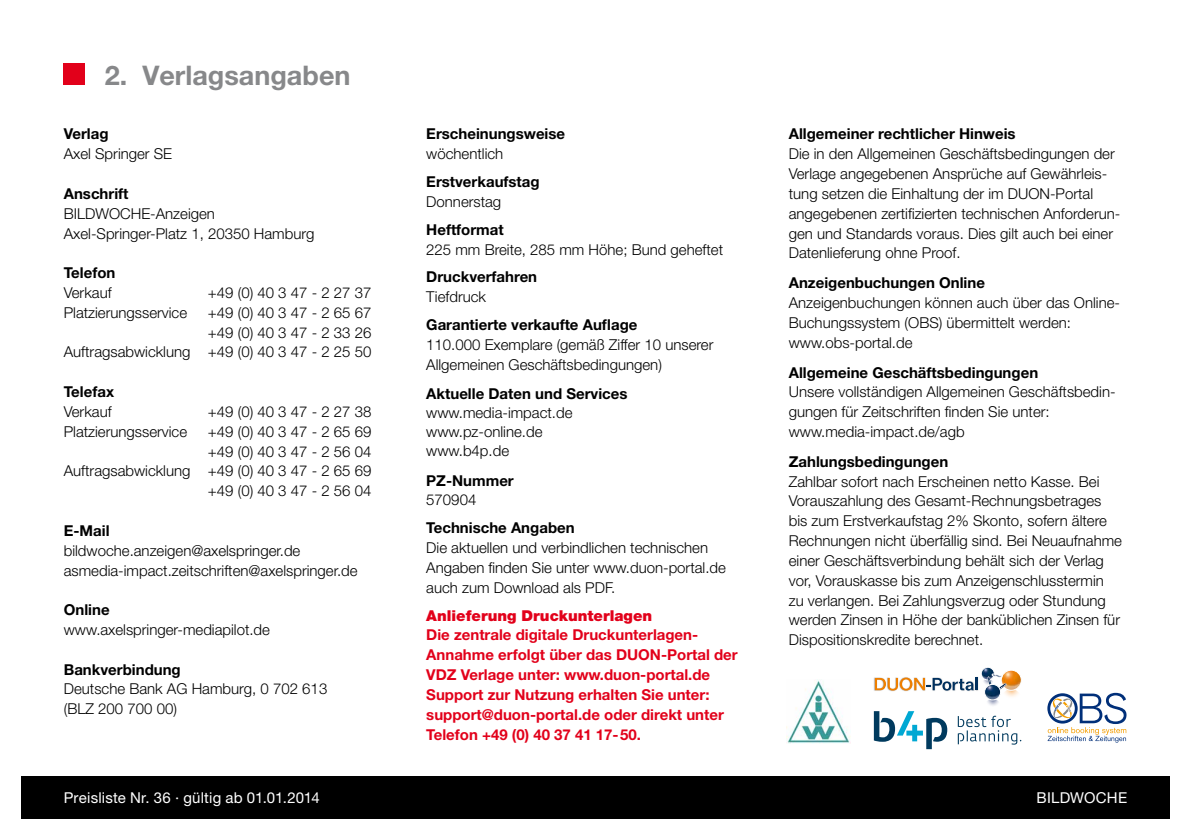
<style>
.page{position:relative;width:1191px;height:840px;background:#fff}
.page>*{position:absolute;margin:0;border:0;box-sizing:border-box;transform-origin:0 0}
.t1{font:700 27px "Helvetica Neue";color:#87888a}
.t2{font:300 15px/19.8px "Helvetica Neue";color:#000}
.t3{font:700 15px "Helvetica Neue";color:#000}
.t4{font:700 15px/19.8px "Helvetica Neue";color:#e2001a}
.t5{font:15px "Helvetica Neue";letter-spacing:.015em;color:#fff}
.t6{font:900 15px "Helvetica Neue";color:#e2001a}
</style>
<div class="page">
<div style="left:21px;top:775px;width:1148px;height:43px;background:#000"></div>
<div style="left:64px;top:64px;width:21px;height:21px;background:#e2001a"></div>
<div style="left:981px;top:666px;width:13px;height:13px;border:1px solid #fff;border-radius:50%"></div>
<svg style="left:874px;top:667px;width:147px;height:81px"></svg>
<svg style="left:1047px;top:692px;width:79px;height:50px"></svg>
<img style="left:787px;top:679px;width:63px;height:63px">
<h1 class="t1" style="left:105px;top:59px;width:247px">2. Verlagsangaben</h1>
<p class="t3" style="left:64px;top:125px;width:46px">Verlag</p>
<p class="t2" style="left:64px;top:144px;width:110px">Axel Springer SE</p>
<p class="t3" style="left:64px;top:184px;width:66px">Anschrift</p>
<p class="t2" style="left:64px;top:203px;width:252px">BILDWOCHE-Anzeigen<br>Axel-Springer-Platz 1, 20350 Hamburg</p>
<p class="t3" style="left:64px;top:263px;width:53px">Telefon</p>
<p class="t2" style="left:64px;top:282px;width:49px">Verkauf</p>
<p class="t2" style="left:208px;top:282px;width:165px">+49 (0) 40 3 47 - 2 27 37</p>
<p class="t2" style="left:64px;top:302px;width:125px">Platzierungsservice</p>
<p class="t2" style="left:64px;top:302px;width:309px;text-align:right">+49 (0) 40 3 47 - 2 65 67<br>+49 (0) 40 3 47 - 2 33 26<br>Auftragsabwicklung +49 (0) 40 3 47 - 2 25 50</p>
<p class="t3" style="left:64px;top:382px;width:52px">Telefax</p>
<p class="t2" style="left:64px;top:401px;width:49px">Verkauf</p>
<p class="t2" style="left:208px;top:401px;width:165px">+49 (0) 40 3 47 - 2 27 38</p>
<p class="t2" style="left:64px;top:421px;width:125px">Platzierungsservice</p>
<p class="t2" style="left:64px;top:421px;width:309px;text-align:right">+49 (0) 40 3 47 - 2 65 69<br>+49 (0) 40 3 47 - 2 56 04<br>Auftragsabwicklung +49 (0) 40 3 47 - 2 65 69 +49 (0) 40 3 47 - 2 56 04</p>
<p class="t3" style="left:64px;top:521px;width:47px">E-Mail</p>
<p class="t2" style="left:64px;top:540px;width:295px">bildwoche.anzeigen@axelspringer.de asmedia-impact.zeitschriften@axelspringer.de</p>
<p class="t3" style="left:64px;top:600px;width:47px">Online</p>
<p class="t2" style="left:64px;top:619px;width:208px">www.axelspringer-mediapilot.de</p>
<p class="t3" style="left:64px;top:659px;width:118px">Bankverbindung</p>
<p class="t2" style="left:64px;top:678px;width:265px">Deutsche Bank AG Hamburg, 0 702 613 (BLZ 200 700 00)</p>
<p class="t3" style="left:426px;top:125px;width:140px">Erscheinungsweise</p>
<p class="t2" style="left:426px;top:144px;width:78px">wöchentlich</p>
<p class="t3" style="left:426px;top:172px;width:115px">Erstverkaufstag</p>
<p class="t2" style="left:426px;top:191px;width:77px">Donnerstag</p>
<p class="t3" style="left:426px;top:220px;width:79px">Heftformat</p>
<p class="t2" style="left:426px;top:239px;width:298px">225 mm Breite, 285 mm Höhe; Bund geheftet</p>
<p class="t3" style="left:426px;top:267px;width:112px">Druckverfahren</p>
<p class="t2" style="left:426px;top:286px;width:61px">Tiefdruck</p>
<p class="t3" style="left:426px;top:315px;width:213px">Garantierte verkaufte Auflage</p>
<p class="t2" style="left:426px;top:334px;width:289px">110.000 Exemplare (gemäß Ziffer 10 unserer<br>Allgemeinen Geschäftsbedingungen)</p>
<p class="t3" style="left:426px;top:384px;width:203px">Aktuelle Daten und Services</p>
<p class="t2" style="left:426px;top:402px;width:148px;line-height:19px">www.media-impact.de www.pz-online.de www.b4p.de</p>
<p class="t3" style="left:426px;top:470px;width:89px">PZ-Nummer</p>
<p class="t2" style="left:426px;top:489px;width:52px">570904</p>
<p class="t3" style="left:426px;top:518px;width:150px">Technische Angaben</p>
<p class="t2" style="left:426px;top:537px;width:301px">Die aktuellen und verbindlichen technischen<br>Angaben finden Sie unter www.duon-portal.de auch zum Download als PDF.</p>
<p class="t6" style="left:426px;top:606px;width:227px">Anlieferung Druckunterlagen</p>
<p class="t4" style="left:426px;top:624px;width:313px">Die zentrale digitale Druckunterlagen-Annahme erfolgt über das DUON-Portal der VDZ Verlage unter: www.duon-portal.de Support zur Nutzung erhalten Sie unter: support@duon-portal.de oder direkt unter Telefon +49 (0) 40 37 41 17-50.</p>
<p class="t3" style="left:788px;top:125px;width:228px">Allgemeiner rechtlicher Hinweis</p>
<p class="t2" style="left:788px;top:144px;width:333px">Die in den Allgemeinen Geschäftsbedingungen der Verlage angegebenen Ansprüche auf Gewährleis&shy;tung setzen die Einhaltung der im DUON-Portal angegebenen zertifizierten technischen Anforderun&shy;gen und Standards voraus. Dies gilt auch bei einer Datenlieferung ohne Proof.</p>
<p class="t3" style="left:788px;top:273px;width:198px">Anzeigenbuchungen Online</p>
<p class="t2" style="left:788px;top:292px;width:333px">Anzeigenbuchungen können auch über das Online-<br>Buchungssystem (OBS) übermittelt werden: www.obs-portal.de</p>
<p class="t3" style="left:788px;top:362px;width:251px">Allgemeine Geschäftsbedingungen</p>
<p class="t2" style="left:788px;top:381px;width:328px">Unsere vollständigen Allgemeinen Geschäftsbedin&shy;gungen für Zeitschriften finden Sie unter: www.media-impact.de/agb</p>
<p class="t3" style="left:788px;top:452px;width:161px">Zahlungsbedingungen</p>
<p class="t2" style="left:788px;top:471px;width:335px">Zahlbar sofort nach Erscheinen netto Kasse. Bei Vorauszahlung des Gesamt-Rechnungsbetrages bis zum Erstverkaufstag 2% Skonto, sofern ältere Rechnungen nicht überfällig sind. Bei Neuaufnahme einer Geschäftsverbindung behält sich der Verlag vor, Vorauskasse bis zum Anzeigenschlusstermin zu verlangen. Bei Zahlungsverzug oder Stundung werden Zinsen in Höhe der banküblichen Zinsen für Dispositionskredite berechnet.</p>
<p class="t5" style="left:64px;top:788px;width:257px">Preisliste Nr. 36 · gültig ab 01.01.2014</p>
<p class="t5" style="left:1036px;top:788px;width:92px">BILDWOCHE</p>
</div>
